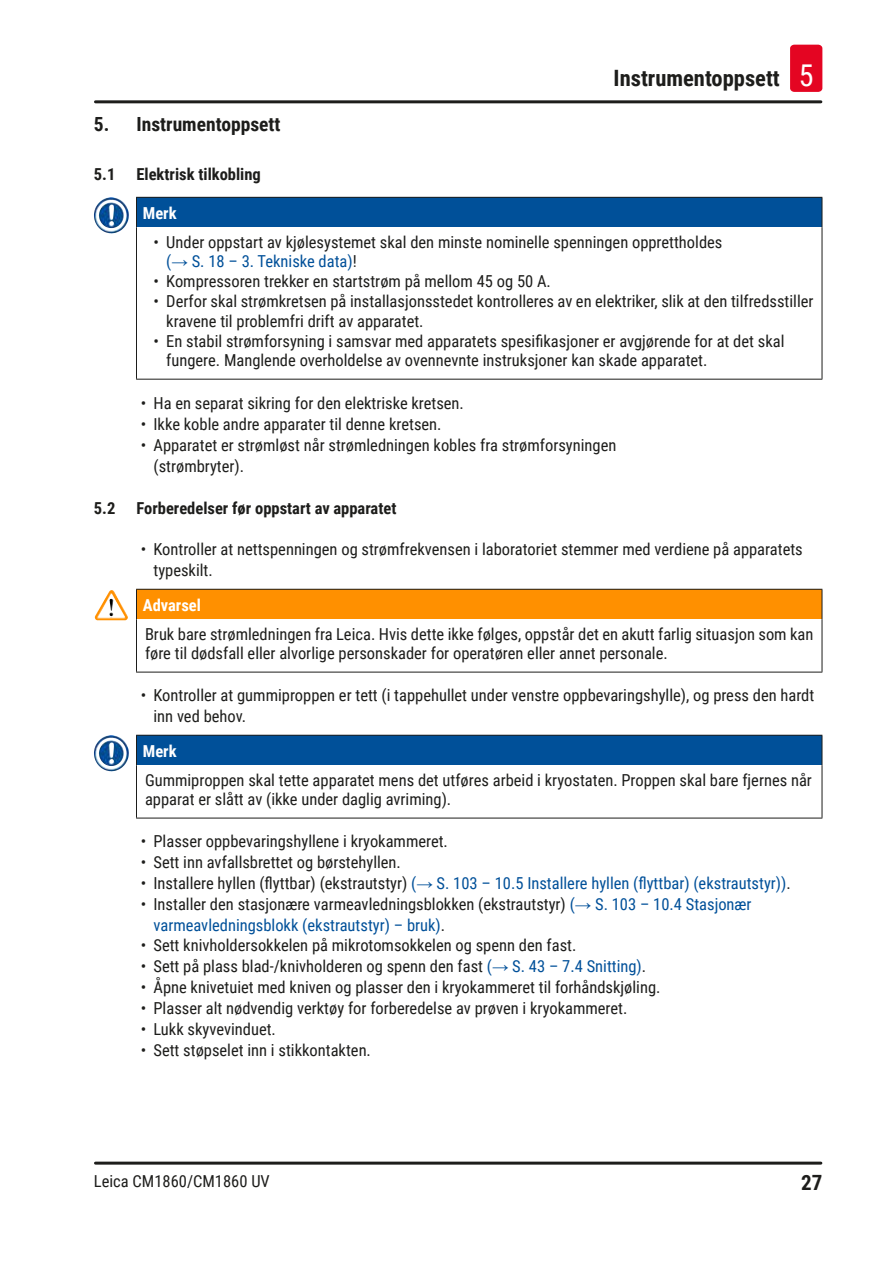
<style>
.page{position:relative;width:893px;height:1263px;background:#fff}
.page>*{position:absolute;margin:0;border:0;box-sizing:border-box;transform-origin:0 0}
.t1{font:700 22.5px "Roboto Condensed";color:#1d1d1b}
.t2{font:700 21px "Roboto Condensed";color:#1d1d1b}
.t3{font:700 19.5px "Roboto Condensed";color:#1d1d1b}
.Source_of_danger{font:16.5px/19.8px "Roboto Condensed";color:#1d1d1b}
.t4{font:16.5px "Roboto Condensed";color:#005099}
.t5{font:700 16.5px "Roboto Condensed";color:#1d1d1b}
.Signalword__no_use_a{font:700 16.5px "Roboto Condensed";color:#fff}
.s1{font-weight:400;font-size:30px;color:#fff}
.s2{color:#005099}
.s3{font-family:"Arial";color:#005099}
.s4{color:#1d1d1b}
.s5{font-family:"Arial"}
</style>
<div class="page">
<hr style="left:95px;top:100px;width:726px;height:3px;background:#1d1d1b">
<hr style="left:95px;top:1161px;width:726px;height:3px;background:#1d1d1b">
<div style="left:790px;top:45px;width:32px;height:47px;background:#e40522;border-radius:4px"></div>
<div style="left:136px;top:197px;width:686px;height:30px;background:#005099"></div>
<svg style="left:136px;top:198px;width:1px;height:29px"></svg>
<hr style="left:136px;top:227px;width:1px;height:152px;background:#1d1d1b">
<hr style="left:822px;top:227px;width:1px;height:152px;background:#1d1d1b">
<hr style="left:136px;top:379px;width:686px;height:1px;background:#1d1d1b">
<hr style="left:136px;top:197px;width:686px;height:1px;background:#1d1d1b">
<svg style="left:822px;top:198px;width:1px;height:29px"></svg>
<img style="left:94px;top:197px;width:26px;height:36px">
<div style="left:136px;top:589px;width:686px;height:30px;background:#ff9000"></div>
<svg style="left:136px;top:590px;width:1px;height:29px"></svg>
<hr style="left:136px;top:619px;width:1px;height:53px;background:#1d1d1b">
<hr style="left:822px;top:619px;width:1px;height:53px;background:#1d1d1b">
<hr style="left:136px;top:672px;width:686px;height:1px;background:#1d1d1b">
<hr style="left:136px;top:589px;width:686px;height:1px;background:#1d1d1b">
<svg style="left:822px;top:590px;width:1px;height:29px"></svg>
<img style="left:97px;top:590px;width:14px;height:23px">
<div style="left:136px;top:735px;width:686px;height:30px;background:#005099"></div>
<svg style="left:136px;top:736px;width:1px;height:29px"></svg>
<hr style="left:136px;top:765px;width:1px;height:53px;background:#1d1d1b">
<hr style="left:822px;top:765px;width:1px;height:53px;background:#1d1d1b">
<hr style="left:136px;top:818px;width:686px;height:1px;background:#1d1d1b">
<hr style="left:136px;top:735px;width:686px;height:1px;background:#1d1d1b">
<svg style="left:822px;top:736px;width:1px;height:29px"></svg>
<img style="left:94px;top:735px;width:26px;height:36px">
<h1 class="t1" style="left:614px;top:63px;width:201px">Instrumentoppsett <span class="s1">5</span></h1>
<p class="t3" style="left:94px;top:111px;width:188px">5. Instrumentoppsett</p>
<p class="t5" style="left:94px;top:162px;width:23px">5.1</p>
<p class="t5" style="left:136px;top:162px;width:126px">Elektrisk tilkobling</p>
<p class="Signalword__no_use_a" style="left:143px;top:201px;width:35px">Merk</p>
<p class="Source_of_danger" style="left:166px;top:231px;width:558px;text-indent:-13px">• Under oppstart av kjølesystemet skal den minste nominelle spenningen opprettholdes <span class="s2">(</span><span class="s3">→</span> <span class="s2">S. 18 – 3. Tekniske data)</span>!</p>
<p class="Source_of_danger" style="left:153px;top:271px;width:399px">• Kompressoren trekker en startstrøm på mellom 45 og 50 A.</p>
<p class="Source_of_danger" style="left:166px;top:291px;width:649px;text-indent:-13px">• Derfor skal strømkretsen på installasjonsstedet kontrolleres av en elektriker, slik at den tilfredsstiller kravene til problemfri drift av apparatet.</p>
<p class="Source_of_danger" style="left:166px;top:330px;width:620px;text-indent:-13px">• En stabil strømforsyning i samsvar med apparatets spesifikasjoner er avgjørende for at det skal fungere. Manglende overholdelse av ovennevnte instruksjoner kan skade apparatet.</p>
<p class="Source_of_danger" style="left:141px;top:393px;width:325px">• Ha en separat sikring for den elektriske kretsen.</p>
<p class="Source_of_danger" style="left:141px;top:414px;width:302px">• Ikke koble andre apparater til denne kretsen.</p>
<p class="Source_of_danger" style="left:153px;top:434px;width:464px;line-height:20.9px;text-indent:-13px">• Apparatet er strømløst når strømledningen kobles fra strømforsyningen (strømbryter).</p>
<p class="t5" style="left:94px;top:496px;width:23px">5.2</p>
<p class="t5" style="left:136px;top:496px;width:261px">Forberedelser før oppstart av apparatet</p>
<p class="Source_of_danger" style="left:153px;top:538px;width:651px;line-height:20.9px;text-indent:-13px">• Kontroller at nettspenningen og strømfrekvensen i laboratoriet stemmer med verdiene på apparatets typeskilt.</p>
<p class="Signalword__no_use_a" style="left:143px;top:593px;width:60px">Advarsel</p>
<p class="Source_of_danger" style="left:145px;top:623px;width:670px">Bruk bare strømledningen fra Leica. Hvis dette ikke følges, oppstår det en akutt farlig situasjon som kan føre til dødsfall eller alvorlige personskader for operatøren eller annet personale.</p>
<p class="Source_of_danger" style="left:153px;top:684px;width:662px;line-height:20.9px;text-indent:-13px">• Kontroller at gummiproppen er tett (i tappehullet under venstre oppbevaringshylle), og press den hardt inn ved behov.</p>
<p class="Signalword__no_use_a" style="left:143px;top:739px;width:35px">Merk</p>
<p class="Source_of_danger" style="left:145px;top:769px;width:668px">Gummiproppen skal tette apparatet mens det utføres arbeid i kryostaten. Proppen skal bare fjernes når apparat er slått av (ikke under daglig avriming).</p>
<p class="Source_of_danger" style="left:141px;top:831px;width:309px">• Plasser oppbevaringshyllene i kryokammeret.</p>
<p class="Source_of_danger" style="left:141px;top:852px;width:262px">• Sett inn avfallsbrettet og børstehyllen.</p>
<p class="t4" style="left:141px;top:871px;width:651px"><span class="s4">• Installere hyllen (flyttbar) (ekstrautstyr)</span> (<span class="s5">→</span> S. 103 – 10.5 Installere hyllen (flyttbar) (ekstrautstyr))<span class="s4">.</span></p>
<p class="Source_of_danger" style="left:153px;top:893px;width:600px;line-height:20.9px;text-indent:-13px">• Installer den stasjonære varmeavledningsblokken (ekstrautstyr) <span class="s2">(</span><span class="s3">→</span> <span class="s2">S. 103 – 10.4 Stasjonær varmeavledningsblokk (ekstrautstyr) – bruk)</span>.</p>
<p class="Source_of_danger" style="left:141px;top:935px;width:437px">• Sett knivholdersokkelen på mikrotomsokkelen og spenn den fast.</p>
<p class="Source_of_danger" style="left:141px;top:956px;width:507px">• Sett på plass blad-/knivholderen og spenn den fast <span class="s2">(</span><span class="s3">→</span> <span class="s2">S. 43 – 7.4 Snitting)</span>.</p>
<p class="Source_of_danger" style="left:141px;top:977px;width:521px">• Åpne knivetuiet med kniven og plasser den i kryokammeret til forhåndskjøling.</p>
<p class="Source_of_danger" style="left:141px;top:998px;width:488px">• Plasser alt nødvendig verktøy for forberedelse av prøven i kryokammeret.</p>
<p class="Source_of_danger" style="left:141px;top:1018px;width:137px">• Lukk skyvevinduet.</p>
<p class="Source_of_danger" style="left:141px;top:1039px;width:232px">• Sett støpselet inn i stikkontakten.</p>
<p class="Source_of_danger" style="left:94px;top:1170px;width:177px">Leica CM1860/CM1860 UV</p>
<p class="t2" style="left:801px;top:1168px;width:23px">27</p>
</div>
